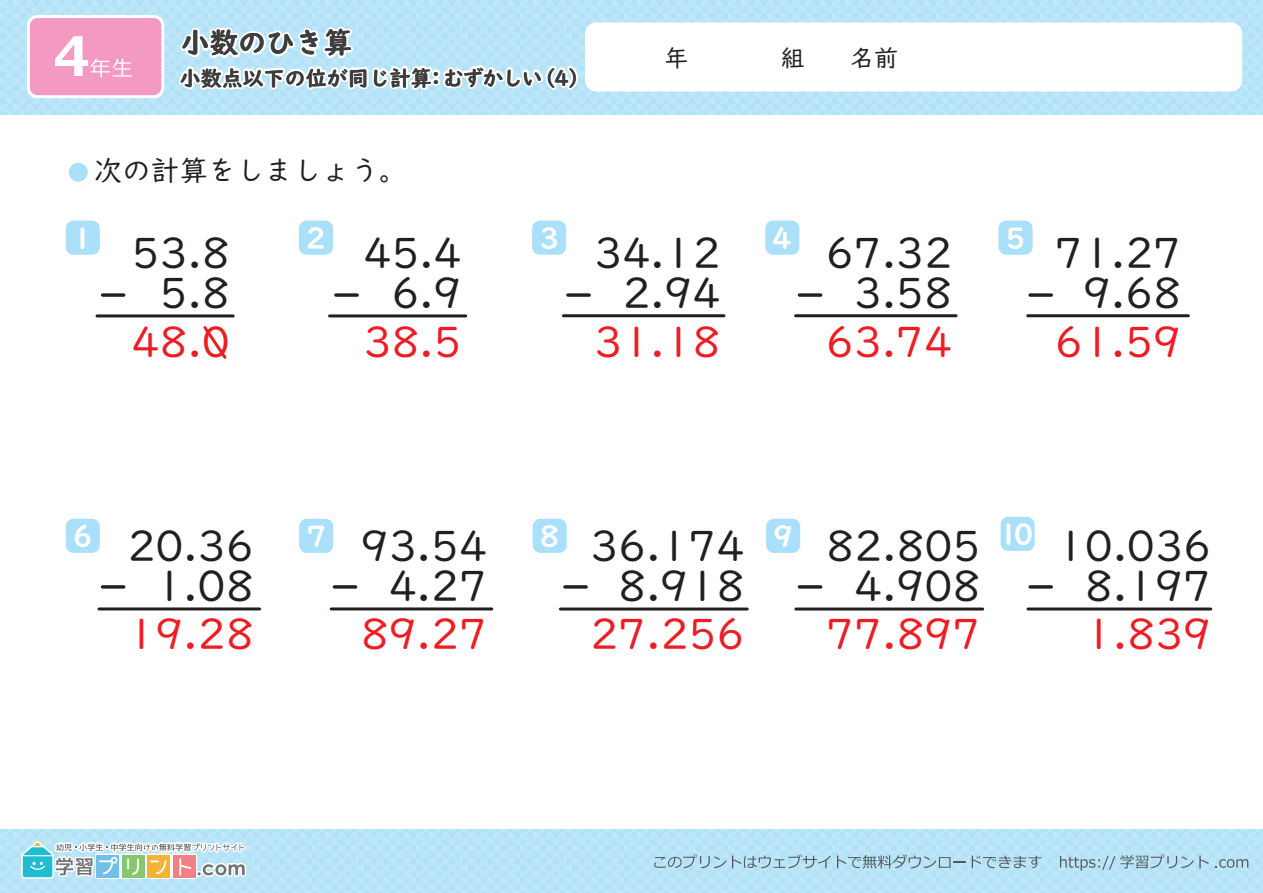
<style>
.page{position:relative;width:1263px;height:893px;background:#fff}
.page>*{position:absolute;margin:0;border:0;box-sizing:border-box;transform-origin:0 0}
.t1{font:42.6px/40px "UD Digi Kyokasho NP R";color:#231f20;text-align:right}
.t2{font:42.6px "UD Digi Kyokasho NP R";color:#ee1d23}
.t3{font:28.65px "UD Digi Kyokasho NP B";color:#fff}
.t4{font:28.5px "UD Digi Kyokasho NP R";color:#231f20}
.t5{font:28.5px "UD Digi Kyokasho NP B";color:#231f20}
.t6{font:24px "UD Digi Kyokasho NP R";color:#231f20}
.t7{font:21px "UD Digi Kyokasho NP B";color:#231f20}
</style>
<div class="page">
<div style="left:0;top:0;width:1263px;height:114px;background:#bde6f9"></div>
<div style="left:585px;top:23px;width:657px;height:69px;background:#fff;border-radius:11px"></div>
<div style="left:27px;top:15px;width:137px;height:83px;border:6px solid #fff;border-radius:8px"></div>
<div style="left:30px;top:18px;width:131px;height:77px;background:#f499c2;border-radius:8px"></div>
<svg style="left:55px;top:36px;width:77px;height:41px"></svg>
<div style="left:0;top:830px;width:1263px;height:63px;background:#bde6f9"></div>
<svg style="left:1060px;top:854px;width:149px;height:17px"></svg>
<svg style="left:1215px;top:859px;width:33px;height:9px"></svg>
<svg style="left:654px;top:854px;width:72px;height:14px"></svg>
<svg style="left:732px;top:854px;width:99px;height:14px"></svg>
<svg style="left:837px;top:854px;width:129px;height:14px"></svg>
<svg style="left:972px;top:855px;width:69px;height:13px"></svg>
<svg style="left:15px;top:829px;width:233px;height:51px"></svg>
<div style="left:69px;top:163px;width:19px;height:19px;background:#aae0f9;border-radius:50%"></div>
<svg style="left:203px;top:326px;width:24px;height:33px"></svg>
<svg style="left:336px;top:293px;width:21px;height:4px"></svg>
<svg style="left:103px;top:293px;width:21px;height:4px"></svg>
<svg style="left:568px;top:293px;width:21px;height:4px"></svg>
<svg style="left:799px;top:293px;width:22px;height:4px"></svg>
<hr style="left:329px;top:314px;width:137px;height:3px;background:#231f20">
<hr style="left:97px;top:314px;width:136px;height:3px;background:#231f20">
<svg style="left:1030px;top:293px;width:21px;height:4px"></svg>
<hr style="left:796px;top:607px;width:187px;height:3px;background:#231f20">
<hr style="left:560px;top:607px;width:187px;height:3px;background:#231f20">
<hr style="left:331px;top:607px;width:161px;height:3px;background:#231f20">
<hr style="left:99px;top:607px;width:161px;height:3px;background:#231f20">
<hr style="left:1028px;top:607px;width:183px;height:3px;background:#231f20">
<hr style="left:795px;top:314px;width:161px;height:3px;background:#231f20">
<hr style="left:563px;top:314px;width:161px;height:3px;background:#231f20">
<hr style="left:1028px;top:314px;width:160px;height:3px;background:#231f20">
<svg style="left:334px;top:585px;width:22px;height:4px"></svg>
<svg style="left:103px;top:585px;width:21px;height:4px"></svg>
<svg style="left:565px;top:585px;width:21px;height:4px"></svg>
<svg style="left:799px;top:585px;width:22px;height:4px"></svg>
<svg style="left:1030px;top:585px;width:21px;height:4px"></svg>
<div style="left:765px;top:221px;width:34px;height:34px;background:#aae0f9;border-radius:8px"></div>
<div style="left:299px;top:221px;width:34px;height:34px;background:#aae0f9;border-radius:8px"></div>
<div style="left:532px;top:221px;width:34px;height:34px;background:#aae0f9;border-radius:8px"></div>
<div style="left:1000px;top:517px;width:35px;height:34px;background:#aae0f9;border-radius:8px"></div>
<div style="left:66px;top:221px;width:34px;height:34px;background:#aae0f9;border-radius:8px"></div>
<div style="left:299px;top:519px;width:34px;height:34px;background:#aae0f9;border-radius:8px"></div>
<div style="left:66px;top:519px;width:34px;height:34px;background:#aae0f9;border-radius:8px"></div>
<div style="left:533px;top:519px;width:34px;height:34px;background:#aae0f9;border-radius:8px"></div>
<div style="left:998px;top:221px;width:34px;height:34px;background:#aae0f9;border-radius:8px"></div>
<div style="left:766px;top:519px;width:34px;height:34px;background:#aae0f9;border-radius:8px"></div>
<svg style="left:176px;top:0;width:405px;height:97px"></svg>
<p class="t5" style="left:181px;top:26px;width:173px">小数のひき算</p>
<p class="t7" style="left:443px;top:65px;width:101px">むずかしい</p>
<p class="t7" style="left:180px;top:65px;width:268px">小数点以下の位が同じ計算：</p>
<p class="t7" style="left:535px;top:65px;width:56px">（4）</p>
<p class="t6" style="left:664px;top:44px;width:25px">年</p>
<p class="t6" style="left:781px;top:44px;width:25px">組</p>
<p class="t6" style="left:850px;top:44px;width:49px">名前</p>
<p class="t4" style="left:94px;top:154px;width:315px">次の計算をしましょう。</p>
<p class="t3" style="left:73px;top:221px;width:22px">1</p>
<p class="t1" style="left:131px;top:233px;width:100px">53.8<br>5.8</p>
<p class="t3" style="left:306px;top:221px;width:22px">2</p>
<p class="t3" style="left:539px;top:221px;width:22px">3</p>
<p class="t3" style="left:772px;top:221px;width:22px">4</p>
<p class="t1" style="left:363px;top:233px;width:100px">45.4<br>6.9</p>
<p class="t1" style="left:594px;top:233px;width:128px">34.12<br>2.94</p>
<p class="t1" style="left:826px;top:233px;width:128px">67.32<br>3.58</p>
<p class="t3" style="left:1005px;top:221px;width:22px">5</p>
<p class="t1" style="left:1055px;top:233px;width:128px">71.27<br>9.68</p>
<p class="t2" style="left:131px;top:318px;width:100px">48.0</p>
<p class="t2" style="left:363px;top:318px;width:100px">38.5</p>
<p class="t2" style="left:594px;top:318px;width:128px">31.18</p>
<p class="t2" style="left:826px;top:318px;width:128px">63.74</p>
<p class="t2" style="left:1055px;top:318px;width:128px">61.59</p>
<p class="t3" style="left:73px;top:519px;width:22px">6</p>
<p class="t3" style="left:306px;top:519px;width:22px">7</p>
<p class="t3" style="left:539px;top:519px;width:22px">8</p>
<p class="t3" style="left:773px;top:519px;width:22px">9</p>
<p class="t1" style="left:127px;top:526px;width:128px">20.36<br>1.08</p>
<p class="t1" style="left:361px;top:526px;width:128px">93.54<br>4.27</p>
<p class="t1" style="left:590px;top:526px;width:156px">36.174<br>8.918</p>
<p class="t1" style="left:826px;top:526px;width:156px">82.805<br>4.908</p>
<p class="t3" style="left:998px;top:517px;width:37px">10</p>
<p class="t1" style="left:1057px;top:526px;width:156px">10.036<br>8.197</p>
<p class="t2" style="left:127px;top:610px;width:128px">19.28</p>
<p class="t2" style="left:361px;top:610px;width:128px">89.27</p>
<p class="t2" style="left:590px;top:610px;width:156px">27.256</p>
<p class="t2" style="left:826px;top:610px;width:156px">77.897</p>
<p class="t2" style="left:1085px;top:610px;width:128px">1.839</p>
</div>
